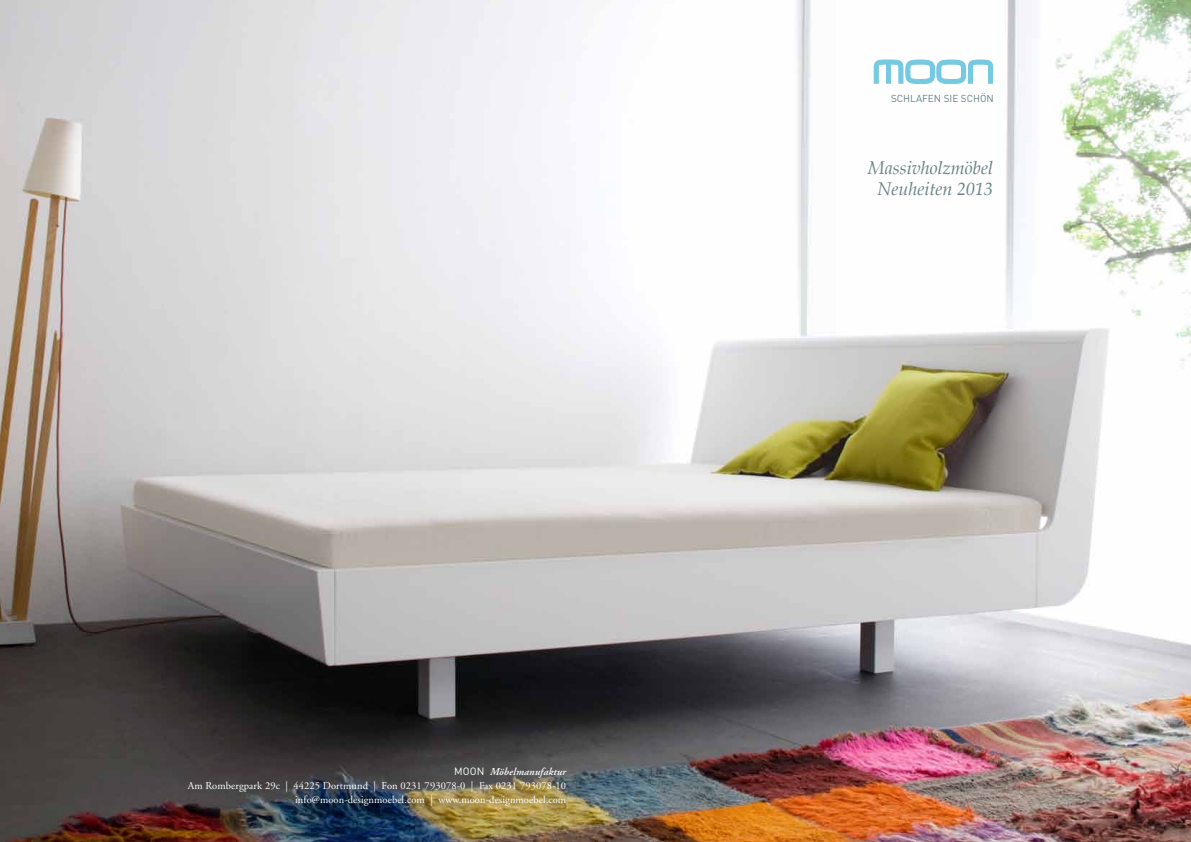
<style>
.page{position:relative;width:1191px;height:842px;background:#fff}
.page>*{position:absolute;margin:0;border:0;box-sizing:border-box;transform-origin:0 0}
.t1{font:italic 18px/21.6px "Palatino";color:#678181;text-align:center}
.t2{font:10.5px/14px "Adobe Garamond";letter-spacing:.01em;color:#fff;text-align:right}
.t3{font:10px "DIN";color:#678181}
.s1{font-family:"DIN"}
.s2{font-weight:600;font-style:italic}
</style>
<div class="page">
<img style="left:0;top:0;width:1191px;height:842px">
<svg style="left:873px;top:59px;width:120px;height:26px"></svg>
<div style="left:886px;top:62px;width:5px;height:22px;background:#75c9e0"></div>
<p class="t2" style="left:188px;top:765px;width:380px"><span class="s1">MOON</span> <span class="s2">Möbelmanufaktur<br></span>Am Rombergpark 29c | 44225 Dortmund | Fon 0231 793078-0 | Fax 0231 793078-10 info@moon-designmoebel.com | www.moon-designmoebel.com</p>
<p class="t3" style="left:891px;top:92px;width:104px">SCHLAFEN SIE SCHÖN</p>
<h1 class="t1" style="left:867px;top:157px;width:127px">Massivholzmöbel<br>Neuheiten 2013</h1>
</div>
